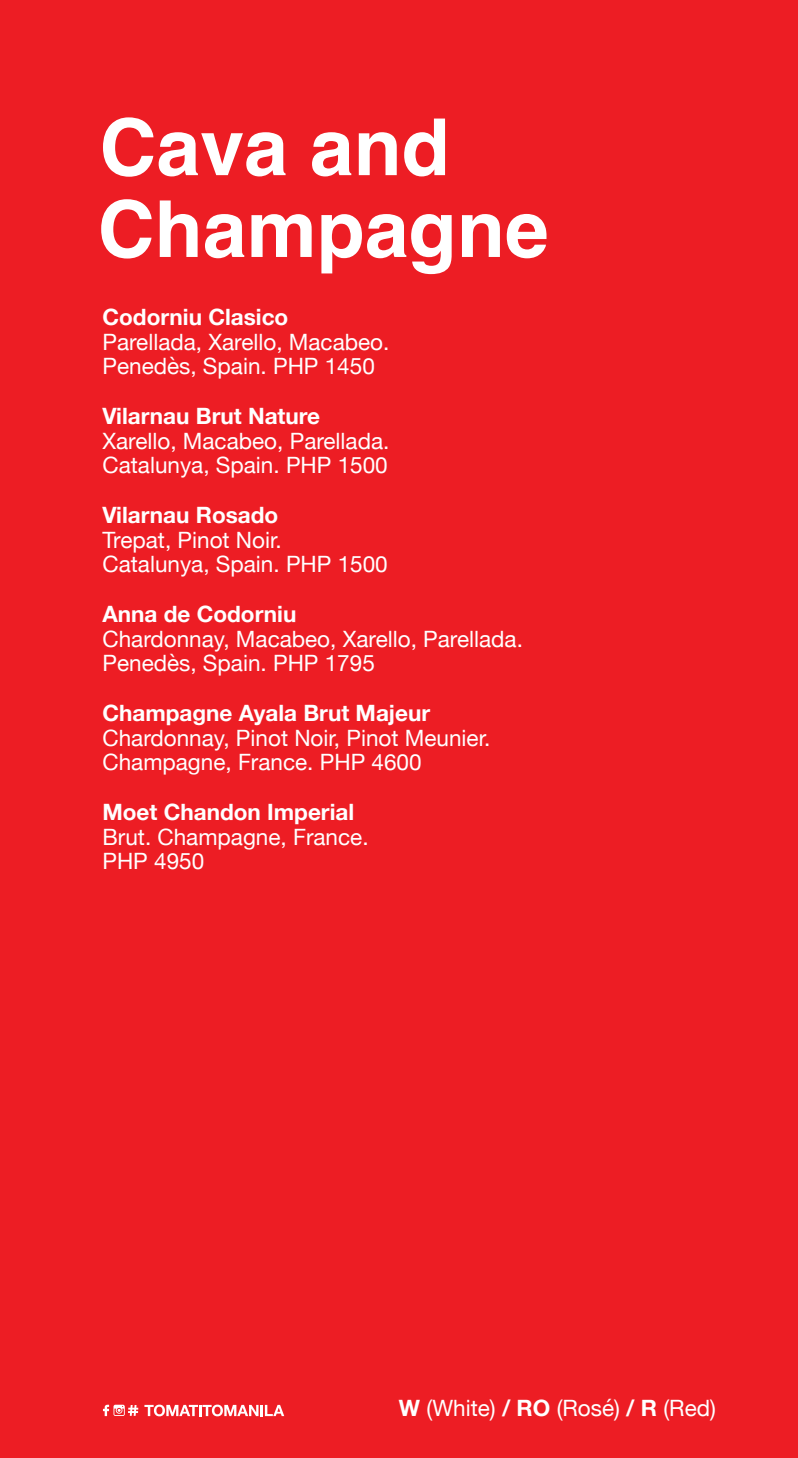
<style>
.page{position:relative;width:798px;height:1458px;background:#fff}
.page>*{position:absolute;margin:0;border:0;box-sizing:border-box;transform-origin:0 0}
.t1{font:700 78.75px/81.9px "Helvetica";color:#fff}
.t2{font:22.5px/24.8px "Helvetica Neue";color:#fff}
.t3{font:700 22.5px "Helvetica Neue";color:#fff}
.s1{font-weight:700}
</style>
<div class="page">
<div style="left:0;top:0;width:797px;height:1458px;background:#ed1d24"></div>
<svg style="left:144px;top:1405px;width:140px;height:11px"></svg>
<svg style="left:103px;top:1405px;width:35px;height:11px"></svg>
<h1 class="t1" style="left:98px;top:108px;width:452px">Cava and<br>Champagne</h1>
<p class="t3" style="left:102px;top:299px;width:187px">Codorniu Clasico</p>
<p class="t2" style="left:102px;top:330px;width:288px">Parellada, Xarello, Macabeo.<br>Penedès, Spain. PHP 1450</p>
<p class="t3" style="left:102px;top:398px;width:219px">Vilarnau Brut Nature</p>
<p class="t2" style="left:102px;top:429px;width:288px">Xarello, Macabeo, Parellada.<br>Catalunya, Spain. PHP 1500</p>
<p class="t3" style="left:102px;top:497px;width:177px">Vilarnau Rosado</p>
<p class="t2" style="left:102px;top:528px;width:287px">Trepat, Pinot Noir.<br>Catalunya, Spain. PHP 1500</p>
<p class="t3" style="left:102px;top:596px;width:195px">Anna de Codorniu</p>
<p class="t2" style="left:102px;top:627px;width:422px">Chardonnay, Macabeo, Xarello, Parellada.<br>Penedès, Spain. PHP 1795</p>
<p class="t3" style="left:102px;top:695px;width:329px">Champagne Ayala Brut Majeur</p>
<p class="t2" style="left:102px;top:726px;width:389px">Chardonnay, Pinot Noir, Pinot Meunier.<br>Champagne, France. PHP 4600</p>
<p class="t3" style="left:102px;top:794px;width:253px">Moet Chandon Imperial</p>
<p class="t2" style="left:102px;top:825px;width:267px">Brut. Champagne, France.<br>PHP 4950</p>
<p class="t2" style="left:399px;top:1397px;width:318px"><span class="s1">W</span> (White) <span class="s1">/ RO</span> (Rosé) <span class="s1">/ R</span> (Red)</p>
</div>
